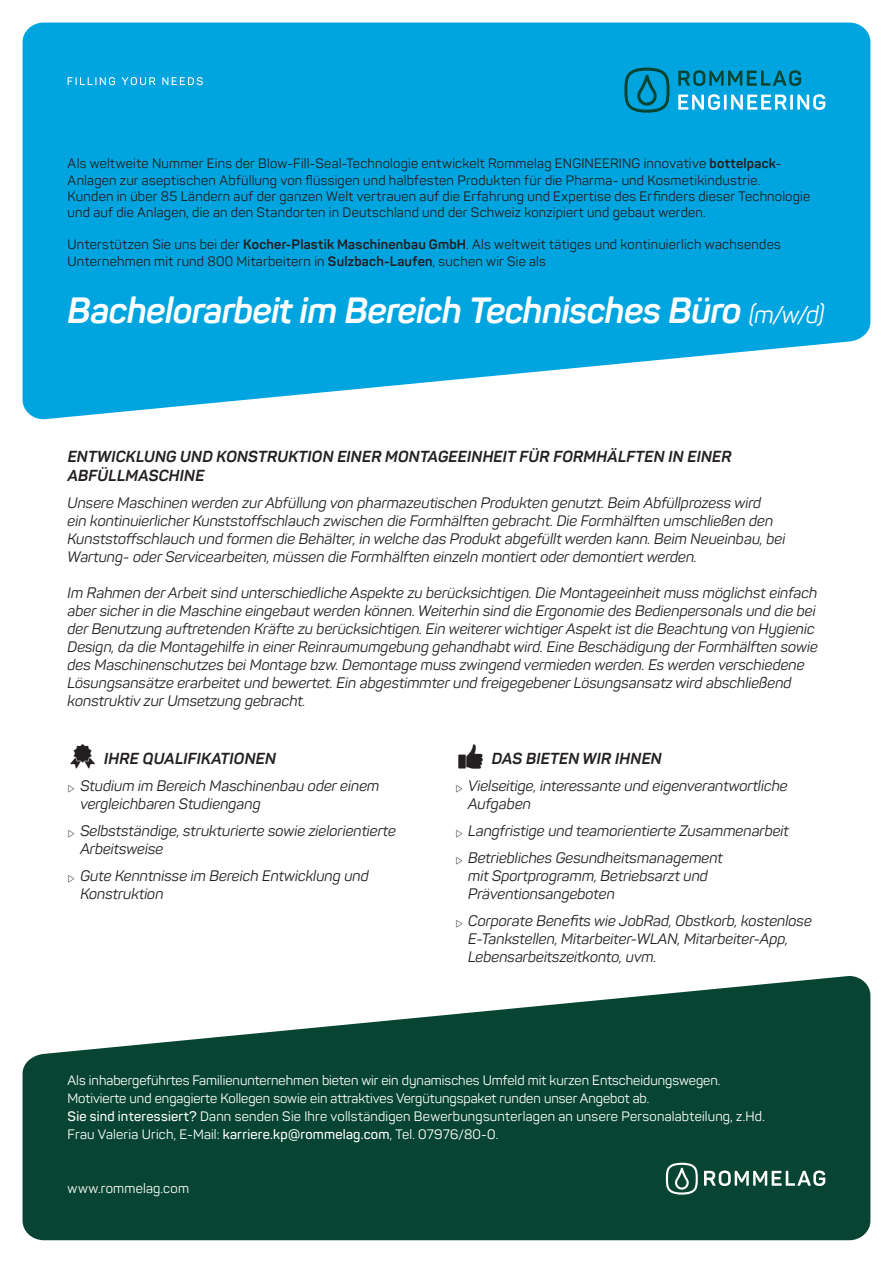
<style>
.page{position:relative;width:893px;height:1263px;background:#fff}
.page>*{position:absolute;margin:0;border:0;box-sizing:border-box;transform-origin:0 0}
.t1{font:italic 700 36px "Panton";letter-spacing:-.015em;color:#fff}
.t2{font:italic 700 15.75px/18.9px "Panton";letter-spacing:.01em;color:#231f20}
.t3{font:italic 15px/18px "Panton";color:#231f20}
.t4{font:13.5px/16.2px "Panton";letter-spacing:.015em;color:#231f20}
.t5{font:13.5px "Panton";color:#fff}
.s1{font-weight:700}
.s2{font-weight:400;font-size:24px}
.s3{font-weight:600}
</style>
<div class="page">
<svg style="left:23px;top:23px;width:847px;height:396px;background:#19aee3"></svg>
<svg style="left:68px;top:77px;width:135px;height:8px"></svg>
<svg style="left:678px;top:70px;width:123px;height:16px;background:#027e9a"></svg>
<svg style="left:678px;top:94px;width:42px;height:16px"></svg>
<hr style="left:724px;top:95px;width:3px;height:15px;background:#fff">
<svg style="left:731px;top:95px;width:56px;height:15px"></svg>
<hr style="left:790px;top:95px;width:3px;height:15px;background:#fff">
<svg style="left:797px;top:94px;width:28px;height:16px"></svg>
<svg style="left:624px;top:68px;width:45px;height:45px;background:#0287aa"></svg>
<svg style="left:23px;top:976px;width:847px;height:264px;fill:#074532"></svg>
<svg style="left:704px;top:1170px;width:121px;height:16px"></svg>
<svg style="left:666px;top:1163px;width:32px;height:31px"></svg>
<p class="t4" style="left:68px;top:155px;width:744px">Als weltweite Nummer Eins der Blow-Fill-Seal-Technologie entwickelt Rommelag ENGINEERING innovative <span class="s1">bottelpack</span>-Anlagen zur aseptischen Abfüllung von flüssigen und halbfesten Produkten für die Pharma- und Kosmetikindustrie.<br>Kunden in über 85 Ländern auf der ganzen Welt vertrauen auf die Erfahrung und Expertise des Erfinders dieser Technologie und auf die Anlagen, die an den Standorten in Deutschland und der Schweiz konzipiert und gebaut werden.</p>
<p class="t4" style="left:68px;top:236px;width:715px">Unterstützen Sie uns bei der <span class="s1">Kocher-Plastik Maschinenbau GmbH</span>. Als weltweit tätiges und kontinuierlich wachsendes<br>Unternehmen mit rund 800 Mitarbeitern in <span class="s1">Sulzbach-Laufen</span>, suchen wir Sie als</p>
<p class="t1" style="left:68px;top:287px;width:758px">Bachelorarbeit im Bereich Technisches Büro <span class="s2">(m/w/d)</span></p>
<p class="t2" style="left:68px;top:447px;width:666px">ENTWICKLUNG UND KONSTRUKTION EINER MONTAGEEINHEIT FÜR FORMHÄLFTEN IN EINER<br>ABFÜLLMASCHINE</p>
<p class="t3" style="left:68px;top:493px;width:719px">Unsere Maschinen werden zur Abfüllung von pharmazeutischen Produkten genutzt. Beim Abfüllprozess wird<br>ein kontinuierlicher Kunststoffschlauch zwischen die Formhälften gebracht. Die Formhälften umschließen den Kunststoffschlauch und formen die Behälter, in welche das Produkt abgefüllt werden kann. Beim Neueinbau, bei Wartung- oder Servicearbeiten, müssen die Formhälften einzeln montiert oder demontiert werden.</p>
<p class="t3" style="left:68px;top:583px;width:752px">Im Rahmen der Arbeit sind unterschiedliche Aspekte zu berücksichtigen. Die Montageeinheit muss möglichst einfach aber sicher in die Maschine eingebaut werden können. Weiterhin sind die Ergonomie des Bedienpersonals und die bei der Benutzung auftretenden Kräfte zu berücksichtigen. Ein weiterer wichtiger Aspekt ist die Beachtung von Hygienic Design, da die Montagehilfe in einer Reinraumumgebung gehandhabt wird. Eine Beschädigung der Formhälften sowie des Maschinenschutzes bei Montage bzw. Demontage muss zwingend vermieden werden. Es werden verschiedene Lösungsansätze erarbeitet und bewertet. Ein abgestimmter und freigegebener Lösungsansatz wird abschließend konstruktiv zur Umsetzung gebracht.</p>
<p class="t2" style="left:104px;top:749px;width:173px">IHRE QUALIFIKATIONEN</p>
<p class="t3" style="left:80px;top:777px;width:301px">Studium im Bereich Maschinenbau oder einem vergleichbaren Studiengang</p>
<p class="t3" style="left:80px;top:822px;width:317px">Selbstständige, strukturierte sowie zielorientierte<br>Arbeitsweise</p>
<p class="t3" style="left:80px;top:867px;width:290px">Gute Kenntnisse im Bereich Entwicklung und<br>Konstruktion</p>
<p class="t2" style="left:492px;top:749px;width:172px">DAS BIETEN WIR IHNEN</p>
<p class="t3" style="left:468px;top:777px;width:321px">Vielseitige, interessante und eigenverantwortliche<br>Aufgaben</p>
<p class="t3" style="left:468px;top:822px;width:322px">Langfristige und teamorientierte Zusammenarbeit</p>
<p class="t3" style="left:468px;top:849px;width:256px">Betriebliches Gesundheitsmanagement mit Sportprogramm, Betriebsarzt und<br>Präventionsangeboten</p>
<p class="t3" style="left:468px;top:912px;width:345px">Corporate Benefits wie JobRad, Obstkorb, kostenlose<br>E-Tankstellen, Mitarbeiter-WLAN, Mitarbeiter-App,<br>Lebensarbeitszeitkonto, uvm.</p>
<p class="t5" style="left:68px;top:1072px;width:654px">Als inhabergeführtes Familienunternehmen bieten wir ein dynamisches Umfeld mit kurzen Entscheidungswegen.</p>
<p class="t5" style="left:68px;top:1090px;width:583px">Motivierte und engagierte Kollegen sowie ein attraktives Vergütungspaket runden unser Angebot ab.</p>
<p class="t5" style="left:68px;top:1108px;width:699px"><span class="s3">Sie sind interessiert?</span> Dann senden Sie Ihre vollständigen Bewerbungsunterlagen an unsere Personalabteilung, z.Hd.</p>
<p class="t5" style="left:68px;top:1126px;width:432px">Frau Valeria Urich, E-Mail: <span class="s3">karriere.kp@rommelag.com</span>, Tel. 07976/80-0.</p>
<p class="t5" style="left:68px;top:1180px;width:123px">www.rommelag.com</p>
</div>
